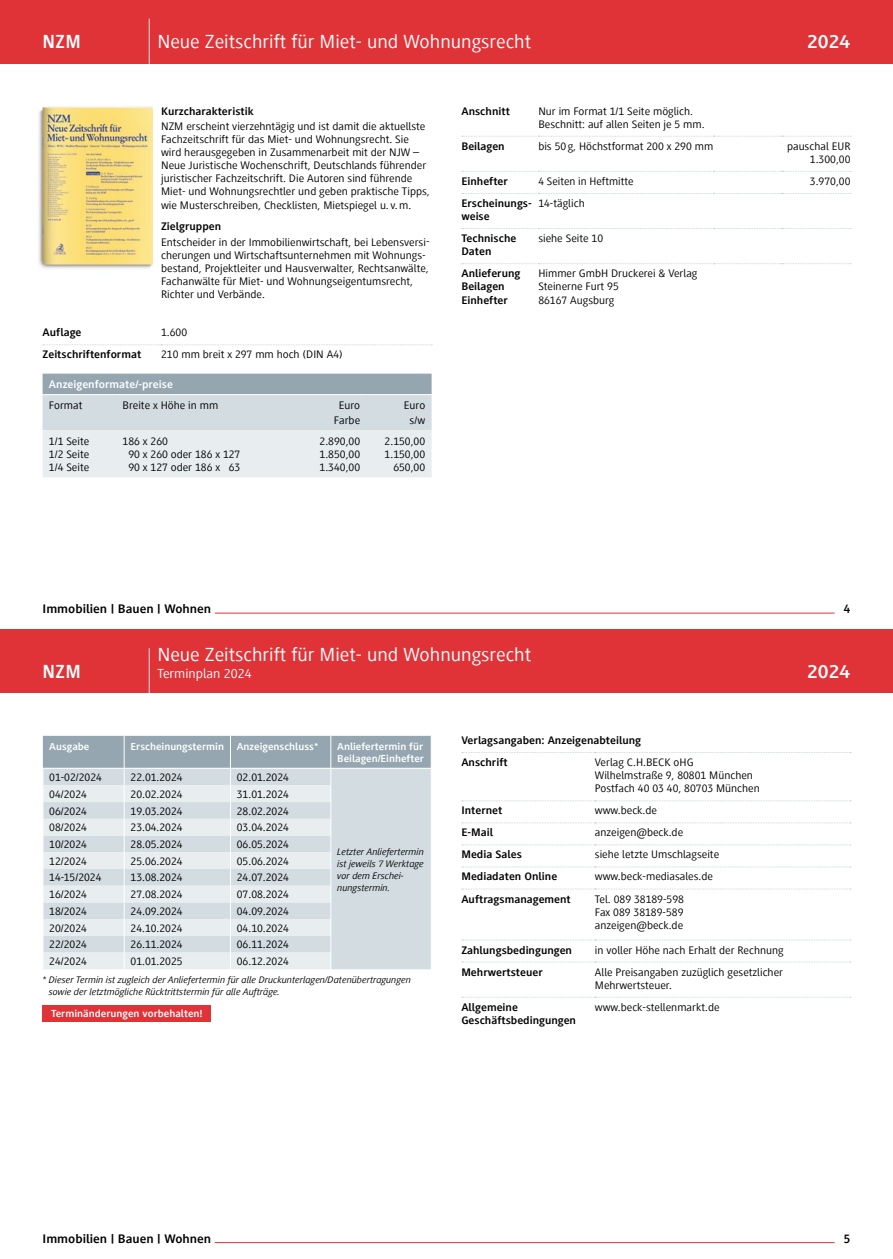
<style>
.page{position:relative;width:893px;height:1259px;background:#fff}
.page>*{position:absolute;margin:0;border:0;box-sizing:border-box;transform-origin:0 0}
.t1{font:19.5px "Generis Sans Com";color:#fff;scale:1.08 1}
.t2{font:700 19.5px "Generis Sans Com";color:#fff;scale:1.08 1}
.t3{font:700 19.5px "Generis Sans Com";color:#fff}
.t4{font:13.5px "Generis Sans Com";color:#fff;scale:1.08 1}
.t5{font:700 12.75px "Generis Sans Com";color:#000;scale:1.08 1}
.t6{font:700 12.75px "Generis Sans Com";color:#000}
.t7{font:11.25px/13.2px "Generis Sans Com";color:#000;scale:1.08 1}
.t8{font:700 11.25px/13.2px "Generis Sans Com";color:#000;scale:1.08 1}
.t9{font:700 11.25px "Generis Sans Com";color:#fff;scale:1.08 1}
.t10{font:11.25px "Generis Sans Com";color:#000;scale:1.06 1}
.t11{font:700 10.5px/12px "Generis Sans Com";color:#fff;scale:1.08 1}
.t12{font:italic 9.75px/12px "Generis Sans Com";color:#000;scale:1.08 1}
</style>
<div class="page">
<div style="left:0;top:0;width:893px;height:64px;background:#df3338"></div>
<hr style="left:149px;top:19px;width:1px;height:45px;background:#dde3e5">
<hr style="left:215px;top:613px;width:619px;height:1px;background:#df3338">
<svg style="left:43px;top:344px;width:389px;height:1px"></svg>
<svg style="left:43px;top:374px;width:389px;height:103px;background:#d0d9de"></svg>
<hr style="left:43px;top:394px;width:73px;height:1px;background:#fff">
<hr style="left:116px;top:394px;width:186px;height:1px;background:#fff">
<hr style="left:302px;top:394px;width:65px;height:1px;background:#fff">
<hr style="left:367px;top:394px;width:65px;height:1px;background:#fff">
<svg style="left:462px;top:136px;width:389px;height:1px"></svg>
<svg style="left:462px;top:228px;width:389px;height:1px"></svg>
<svg style="left:462px;top:263px;width:389px;height:1px"></svg>
<svg style="left:462px;top:171px;width:389px;height:1px"></svg>
<svg style="left:462px;top:193px;width:389px;height:1px"></svg>
<img style="left:38px;top:106px;width:115px;height:163px">
<div style="left:0;top:629px;width:893px;height:64px;background:#df3338"></div>
<hr style="left:149px;top:648px;width:1px;height:45px;background:#dde3e5">
<hr style="left:215px;top:1242px;width:619px;height:1px;background:#df3338">
<svg style="left:43px;top:736px;width:388px;height:233px;background:#d1dadf"></svg>
<svg style="left:462px;top:800px;width:389px;height:1px"></svg>
<svg style="left:462px;top:888px;width:389px;height:1px"></svg>
<svg style="left:462px;top:939px;width:389px;height:1px"></svg>
<svg style="left:462px;top:961px;width:389px;height:1px"></svg>
<svg style="left:462px;top:752px;width:389px;height:1px"></svg>
<svg style="left:462px;top:844px;width:389px;height:1px"></svg>
<svg style="left:462px;top:822px;width:389px;height:1px"></svg>
<svg style="left:462px;top:866px;width:389px;height:1px"></svg>
<svg style="left:462px;top:996px;width:389px;height:1px"></svg>
<div style="left:43px;top:1005px;width:168px;height:16px;background:#df3338"></div>
<h1 class="t3" style="left:43px;top:31px;width:40px">NZM</h1>
<h1 class="t1" style="left:157px;top:31px;width:348px">Neue Zeitschrift für Miet- und Wohnungsrecht</h1>
<h1 class="t2" style="left:807px;top:31px;width:42px">2024</h1>
<p class="t8" style="left:161px;top:104px;width:87px">Kurzcharakteristik</p>
<p class="t7" style="left:161px;top:120px;width:250px">NZM erscheint vierzehntägig und ist damit die aktuellste Fachzeitschrift für das Miet- und Wohnungsrecht. Sie wird herausgegeben in Zusammenarbeit mit der NJW – Neue Juristische Wochenschrift, Deutschlands führender juristischer Fachzeitschrift. Die Autoren sind führende Miet- und Wohnungsrechtler und geben praktische Tipps, wie Musterschreiben, Checklisten, Mietspiegel u. v.m.</p>
<p class="t8" style="left:161px;top:220px;width:57px">Zielgruppen</p>
<p class="t7" style="left:161px;top:235px;width:250px">Entscheider in der Immobilienwirtschaft, bei Lebensversi&shy;cherungen und Wirtschaftsunternehmen mit Wohnungs&shy;bestand, Projektleiter und Hausverwalter, Rechtsanwälte, Fachanwälte für Miet- und Wohnungseigentumsrecht, Richter und Verbände.</p>
<p class="t8" style="left:461px;top:104px;width:46px">Anschnitt</p>
<p class="t7" style="left:538px;top:104px;width:156px">Nur im Format 1/1 Seite möglich.<br>Beschnitt: auf allen Seiten je 5 mm.</p>
<p class="t8" style="left:461px;top:139px;width:42px">Beilagen</p>
<p class="t7" style="left:538px;top:139px;width:163px">bis 50 g, Höchstformat 200 x 290 mm</p>
<p class="t7" style="left:787px;top:139px;width:60px;text-align:right">pauschal EUR<br>1.300,00</p>
<p class="t8" style="left:461px;top:175px;width:45px">Einhefter</p>
<p class="t10" style="left:538px;top:175px;width:91px">4 Seiten in Heftmitte</p>
<p class="t7" style="left:810px;top:175px;width:39px">3.970,00</p>
<p class="t8" style="left:461px;top:197px;width:67px">Erscheinungs&shy;weise</p>
<p class="t7" style="left:538px;top:197px;width:44px">14-täglich</p>
<p class="t8" style="left:461px;top:232px;width:52px">Technische<br>Daten</p>
<p class="t7" style="left:538px;top:232px;width:61px">siehe Seite 10</p>
<p class="t8" style="left:461px;top:267px;width:56px">Anlieferung<br>Beilagen<br>Einhefter</p>
<p class="t7" style="left:538px;top:267px;width:149px">Himmer GmbH Druckerei &amp; Verlag<br>Steinerne Furt 95<br>86167 Augsburg</p>
<p class="t8" style="left:43px;top:326px;width:38px">Auflage</p>
<p class="t7" style="left:161px;top:326px;width:26px">1.600</p>
<p class="t8" style="left:43px;top:348px;width:93px">Zeitschriftenformat</p>
<p class="t7" style="left:161px;top:348px;width:170px">210 mm breit x 297 mm hoch (DIN A4)</p>
<p class="t9" style="left:49px;top:378px;width:116px">Anzeigenformate/-preise</p>
<p class="t7" style="left:49px;top:399px;width:33px">Format</p>
<p class="t7" style="left:123px;top:399px;width:90px">Breite x Höhe in mm</p>
<p class="t7" style="left:339px;top:399px;width:21px">Euro</p>
<p class="t7" style="left:404px;top:399px;width:21px">Euro</p>
<p class="t7" style="left:334px;top:413px;width:26px">Farbe</p>
<p class="t7" style="left:410px;top:413px;width:16px">s/w</p>
<p class="t7" style="left:49px;top:434px;width:39px;text-align:justify">1/1 Seite 1/2 Seite 1/4 Seite</p>
<p class="t7" style="left:128px;top:434px;width:105px;text-indent:-6px">186 x 260<br>90 x 260 oder 186 x 127<br>90 x 127 oder 186 x 63</p>
<p class="t7" style="left:320px;top:434px;width:39px;text-align:justify">2.890,00<br>1.850,00<br>1.340,00</p>
<p class="t7" style="left:385px;top:434px;width:39px;text-align:right">2.150,00<br>1.150,00<br>650,00</p>
<p class="t5" style="left:43px;top:602px;width:158px">Immobilien | Bauen | Wohnen</p>
<p class="t6" style="left:844px;top:602px;width:8px">4</p>
<h1 class="t3" style="left:43px;top:660px;width:40px">NZM</h1>
<h1 class="t1" style="left:157px;top:644px;width:348px">Neue Zeitschrift für Miet- und Wohnungsrecht</h1>
<p class="t4" style="left:157px;top:666px;width:89px">Terminplan 2024</p>
<p class="t11" style="left:49px;top:740px;width:39px">Ausgabe</p>
<p class="t11" style="left:131px;top:740px;width:175px">Erscheinungstermin Anzeigenschluss*</p>
<p class="t11" style="left:337px;top:740px;width:82px">Anliefertermin für<br>Beilagen/Einhefter</p>
<p class="t7" style="left:49px;top:771px;width:50px">01-02/2024</p>
<p class="t7" style="left:131px;top:771px;width:50px">22.01.2024</p>
<p class="t7" style="left:237px;top:771px;width:50px">02.01.2024</p>
<p class="t7" style="left:49px;top:787px;width:36px">04/2024</p>
<p class="t7" style="left:131px;top:787px;width:50px">20.02.2024</p>
<p class="t7" style="left:237px;top:787px;width:50px">31.01.2024</p>
<p class="t7" style="left:49px;top:804px;width:36px">06/2024</p>
<p class="t7" style="left:131px;top:804px;width:50px">19.03.2024</p>
<p class="t7" style="left:237px;top:804px;width:50px">28.02.2024</p>
<p class="t7" style="left:49px;top:821px;width:36px">08/2024</p>
<p class="t7" style="left:131px;top:821px;width:50px">23.04.2024</p>
<p class="t7" style="left:237px;top:821px;width:50px">03.04.2024</p>
<p class="t7" style="left:49px;top:837px;width:36px">10/2024</p>
<p class="t7" style="left:131px;top:837px;width:50px">28.05.2024</p>
<p class="t7" style="left:237px;top:837px;width:50px">06.05.2024</p>
<p class="t7" style="left:49px;top:854px;width:36px">12/2024</p>
<p class="t7" style="left:131px;top:854px;width:50px">25.06.2024</p>
<p class="t7" style="left:237px;top:854px;width:50px">05.06.2024</p>
<p class="t7" style="left:49px;top:871px;width:50px">14-15/2024</p>
<p class="t7" style="left:131px;top:871px;width:50px">13.08.2024</p>
<p class="t7" style="left:237px;top:871px;width:50px">24.07.2024</p>
<p class="t7" style="left:49px;top:888px;width:36px">16/2024</p>
<p class="t7" style="left:131px;top:888px;width:50px">27.08.2024</p>
<p class="t7" style="left:237px;top:888px;width:50px">07.08.2024</p>
<p class="t7" style="left:49px;top:904px;width:36px">18/2024</p>
<p class="t7" style="left:131px;top:904px;width:50px">24.09.2024</p>
<p class="t7" style="left:237px;top:904px;width:50px">04.09.2024</p>
<p class="t7" style="left:49px;top:921px;width:36px">20/2024</p>
<p class="t7" style="left:131px;top:921px;width:50px">24.10.2024</p>
<p class="t7" style="left:237px;top:921px;width:50px">04.10.2024</p>
<p class="t7" style="left:49px;top:938px;width:36px">22/2024</p>
<p class="t7" style="left:131px;top:938px;width:50px">26.11.2024</p>
<p class="t7" style="left:237px;top:938px;width:50px">06.11.2024</p>
<p class="t7" style="left:49px;top:955px;width:36px">24/2024</p>
<p class="t7" style="left:131px;top:955px;width:50px">01.01.2025</p>
<p class="t7" style="left:237px;top:955px;width:50px">06.12.2024</p>
<p class="t12" style="left:49px;top:974px;width:337px;text-indent:-6px">* Dieser Termin ist zugleich der Anliefertermin für alle Druckunterlagen/Datenübertragungen sowie der letztmögliche Rücktrittstermin für alle Aufträge.</p>
<p class="t12" style="left:337px;top:845px;width:82px">Letzter Anliefertermin ist jeweils 7 Werktage vor dem Erschei&shy;nungstermin.</p>
<p class="t11" style="left:51px;top:1007px;width:142px">Terminänderungen vorbehalten!</p>
<p class="t8" style="left:461px;top:729px;width:168px;line-height:22px">Verlagsangaben: Anzeigenabteilung<br>Anschrift</p>
<p class="t7" style="left:595px;top:756px;width:154px">Verlag C.H.BECK oHG<br>Wilhelmstraße 9, 80801 München<br>Postfach 40 03 40, 80703 München</p>
<p class="t8" style="left:461px;top:804px;width:39px">Internet</p>
<p class="t7" style="left:595px;top:804px;width:59px">www.beck.de</p>
<p class="t8" style="left:461px;top:826px;width:31px">E-Mail</p>
<p class="t7" style="left:595px;top:826px;width:83px">anzeigen@beck.de</p>
<p class="t8" style="left:461px;top:848px;width:58px">Media Sales</p>
<p class="t7" style="left:595px;top:848px;width:117px">siehe letzte Umschlagseite</p>
<p class="t8" style="left:461px;top:870px;width:90px">Mediadaten Online</p>
<p class="t7" style="left:595px;top:870px;width:111px">www.beck-mediasales.de</p>
<p class="t8" style="left:461px;top:892px;width:103px">Auftragsmanagement</p>
<p class="t7" style="left:595px;top:892px;width:84px;text-align:justify">Tel. 089 38189-598<br>Fax 089 38189-589 anzeigen@beck.de</p>
<p class="t8" style="left:461px;top:943px;width:104px">Zahlungsbedingungen</p>
<p class="t7" style="left:595px;top:943px;width:176px">in voller Höhe nach Erhalt der Rechnung</p>
<p class="t8" style="left:461px;top:965px;width:77px">Mehrwertsteuer</p>
<p class="t7" style="left:595px;top:965px;width:176px">Alle Preisangaben zuzüglich gesetzlicher<br>Mehrwertsteuer.</p>
<p class="t8" style="left:461px;top:1000px;width:108px">Allgemeine<br>Geschäftsbedingungen</p>
<p class="t7" style="left:595px;top:1000px;width:117px">www.beck-stellenmarkt.de</p>
<h1 class="t2" style="left:807px;top:660px;width:42px">2024</h1>
<p class="t5" style="left:43px;top:1231px;width:158px">Immobilien | Bauen | Wohnen</p>
<p class="t6" style="left:844px;top:1231px;width:8px">5</p>
</div>
